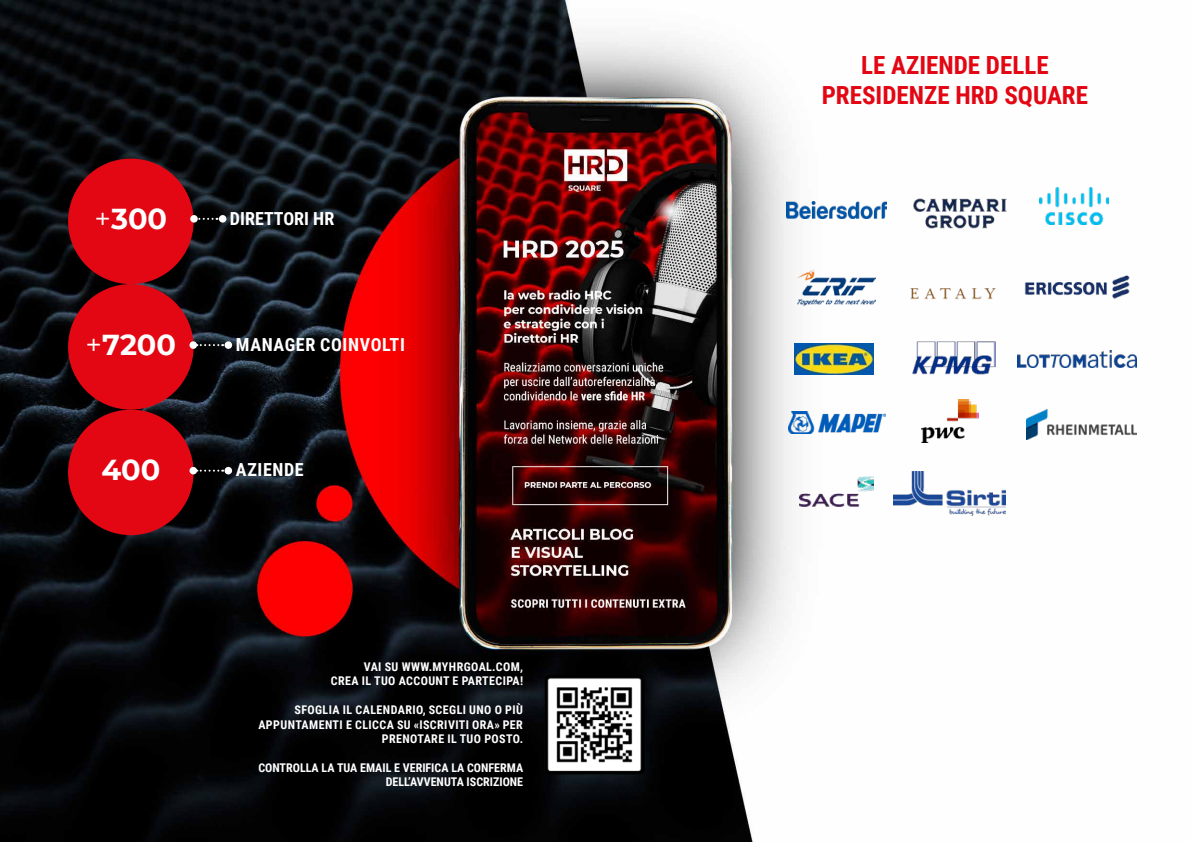
<style>
.page{position:relative;width:1191px;height:842px;background:#fff}
.page>*{position:absolute;margin:0;border:0;box-sizing:border-box;transform-origin:0 0}
.t1{font:700 28.8px "Montserrat";color:#fff}
.t2{font:700 25px/30px "Roboto Condensed";color:#e30613;text-align:center}
.t3{font:700 18px "Roboto Condensed";letter-spacing:.035em;color:#fff}
.t4{font:700 18px "Roboto Condensed";color:#fff}
.t5{font:700 12px/14.4px "Roboto Condensed";letter-spacing:.035em;color:#fff;text-align:right}
.t6{font:700 12px/14.4px "Roboto Condensed";color:#fff;text-align:right}
.s1{font-weight:400}
</style>
<div class="page">
<img style="left:0;top:0;width:1137px;height:842px">
<img style="left:536px;top:662px;width:118px;height:124px">
<div style="left:68px;top:159px;width:126px;height:125px;background:#e30613;border-radius:50%"></div>
<div style="left:68px;top:284px;width:126px;height:126px;background:#e30613;border-radius:50%"></div>
<div style="left:68px;top:410px;width:126px;height:125px;background:#e30613;border-radius:50%"></div>
<svg style="left:197px;top:470px;width:26px;height:2px"></svg>
<svg style="left:197px;top:344px;width:26px;height:2px"></svg>
<svg style="left:198px;top:218px;width:19px;height:2px"></svg>
<div style="left:189px;top:467px;width:8px;height:7px;background:#fff;border-radius:50%"></div>
<div style="left:189px;top:341px;width:8px;height:8px;background:#fff;border-radius:50%"></div>
<div style="left:190px;top:215px;width:8px;height:8px;background:#fff;border-radius:50%"></div>
<div style="left:224px;top:467px;width:8px;height:7px;background:#fff;border-radius:50%"></div>
<div style="left:224px;top:341px;width:8px;height:8px;background:#fff;border-radius:50%"></div>
<div style="left:219px;top:215px;width:7px;height:8px;background:#fff;border-radius:50%"></div>
<img style="left:1039px;top:188px;width:70px;height:36px">
<img style="left:797px;top:264px;width:78px;height:47px">
<img style="left:1022px;top:275px;width:109px;height:26px">
<img style="left:904px;top:279px;width:97px;height:22px">
<img style="left:794px;top:343px;width:79px;height:32px">
<img style="left:1017px;top:351px;width:119px;height:16px">
<img style="left:788px;top:411px;width:97px;height:23px">
<img style="left:1027px;top:409px;width:110px;height:30px">
<img style="left:799px;top:476px;width:74px;height:31px">
<img style="left:786px;top:202px;width:100px;height:16px">
<img style="left:913px;top:198px;width:93px;height:30px">
<img style="left:893px;top:471px;width:112px;height:45px">
<img style="left:911px;top:340px;width:84px;height:35px">
<img style="left:921px;top:399px;width:57px;height:44px">
<h1 class="t1" style="left:94px;top:198px;width:74px"><span class="s1">+</span>300</h1>
<h3 class="t4" style="left:230px;top:206px;width:106px">DIRETTORI HR</h3>
<h1 class="t1" style="left:86px;top:324px;width:92px"><span class="s1">+</span>7200</h1>
<h1 class="t1" style="left:101px;top:449px;width:60px">400</h1>
<h3 class="t3" style="left:236px;top:332px;width:170px">MANAGER COINVOLTI</h3>
<h3 class="t3" style="left:236px;top:457px;width:69px">AZIENDE</h3>
<p class="t5" style="left:331px;top:659px;width:194px">VAI SU WWW.MYHRGOAL.COM,<br>CREA IL TUO ACCOUNT E PARTECIPA!</p>
<p class="t5" style="left:258px;top:702px;width:266px">SFOGLIA IL CALENDARIO, SCEGLI UNO O PIÙ<br>APPUNTAMENTI E CLICCA SU «ISCRIVITI ORA» PER<br>PRENOTARE IL TUO POSTO.</p>
<p class="t6" style="left:258px;top:760px;width:266px">CONTROLLA LA TUA EMAIL E VERIFICA LA CONFERMA<br>DELL’AVVENUTA ISCRIZIONE</p>
<h2 class="t2" style="left:821px;top:49px;width:268px">LE AZIENDE DELLE<br>PRESIDENZE HRD SQUARE</h2>
</div>
